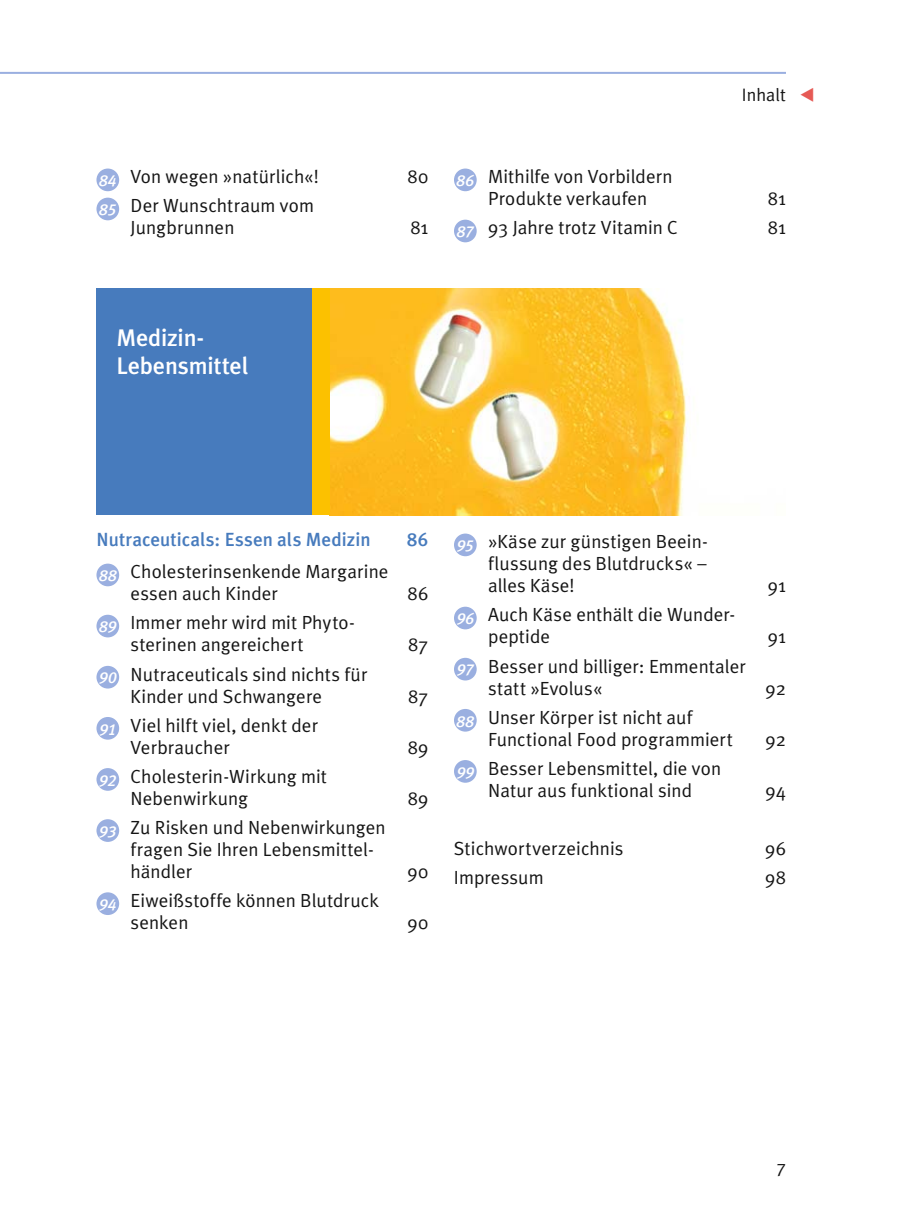
<style>
.page{position:relative;width:908px;height:1231px;background:#fff}
.page>*{position:absolute;margin:0;border:0;box-sizing:border-box;transform-origin:0 0}
.t1{font:500 24px/28px "Meta Plus";letter-spacing:-.005em;color:#fff}
.t2{font:19px/22px "Meta Plus Normal";letter-spacing:.005em;color:#151515}
.t3{font:500 19px "Meta Plus";color:#477bbd}
.t4{font:18px "Meta Plus Normal";letter-spacing:.01em;color:#151515}
</style>
<div class="page">
<hr style="left:0;top:72px;width:785px;height:2px;background:#9aafe0">
<div style="left:96px;top:168px;width:23px;height:23px;background:#9aafe0;border-radius:50%"></div>
<div style="left:96px;top:198px;width:23px;height:22px;background:#9aafe0;border-radius:50%"></div>
<div style="left:454px;top:168px;width:22px;height:23px;background:#9aafe0;border-radius:50%"></div>
<div style="left:454px;top:220px;width:22px;height:22px;background:#9aafe0;border-radius:50%"></div>
<img style="left:329px;top:288px;width:358px;height:227px">
<div style="left:96px;top:288px;width:216px;height:227px;background:#477bbd"></div>
<div style="left:312px;top:288px;width:17px;height:227px;background:#fcc100"></div>
<div style="left:96px;top:563px;width:23px;height:23px;background:#9aafe0;border-radius:50%"></div>
<div style="left:96px;top:614px;width:23px;height:23px;background:#9aafe0;border-radius:50%"></div>
<div style="left:96px;top:665px;width:23px;height:23px;background:#9aafe0;border-radius:50%"></div>
<div style="left:96px;top:717px;width:23px;height:22px;background:#9aafe0;border-radius:50%"></div>
<div style="left:96px;top:768px;width:23px;height:22px;background:#9aafe0;border-radius:50%"></div>
<div style="left:96px;top:819px;width:23px;height:22px;background:#9aafe0;border-radius:50%"></div>
<div style="left:96px;top:892px;width:23px;height:22px;background:#9aafe0;border-radius:50%"></div>
<div style="left:454px;top:533px;width:22px;height:23px;background:#9aafe0;border-radius:50%"></div>
<div style="left:454px;top:606px;width:22px;height:23px;background:#9aafe0;border-radius:50%"></div>
<div style="left:454px;top:657px;width:22px;height:23px;background:#9aafe0;border-radius:50%"></div>
<div style="left:454px;top:708px;width:22px;height:23px;background:#9aafe0;border-radius:50%"></div>
<div style="left:454px;top:760px;width:22px;height:22px;background:#9aafe0;border-radius:50%"></div>
<p class="t2" style="left:99px;top:167px;width:221px"><sub>84</sub> Von wegen »natürlich«!</p>
<p class="t2" style="left:407px;top:167px;width:22px">80</p>
<p class="t2" style="left:130px;top:196px;width:185px;text-indent:-31px"><sub>85</sub> Der Wunschtraum vom<br>Jungbrunnen</p>
<p class="t2" style="left:410px;top:218px;width:19px">81</p>
<p class="t2" style="left:456px;top:167px;width:217px;text-align:center"><sub>86</sub> Mithilfe von Vorbildern<br>Produkte verkaufen</p>
<p class="t4" style="left:741px;top:88px;width:46px">Inhalt</p>
<p class="t2" style="left:767px;top:189px;width:19px">81</p>
<p class="t2" style="left:456px;top:218px;width:222px"><sub>87</sub> 93 Jahre trotz Vitamin C</p>
<p class="t2" style="left:767px;top:218px;width:19px">81</p>
<p class="t1" style="left:116px;top:325px;width:133px">Medizin-<br>Lebensmittel</p>
<p class="t3" style="left:96px;top:532px;width:275px">Nutraceuticals: Essen als Medizin</p>
<p class="t3" style="left:406px;top:532px;width:23px">86</p>
<p class="t2" style="left:130px;top:562px;width:259px;text-indent:-31px"><sub>88</sub> Cholesterinsenkende Margarine essen auch Kinder</p>
<p class="t2" style="left:407px;top:584px;width:22px">86</p>
<p class="t2" style="left:130px;top:613px;width:226px;text-indent:-31px"><sub>89</sub> Immer mehr wird mit Phyto&shy;sterinen angereichert</p>
<p class="t2" style="left:130px;top:664px;width:238px;text-indent:-31px"><sub>90</sub> Nutraceuticals sind nichts für<br>Kinder und Schwangere</p>
<p class="t2" style="left:130px;top:715px;width:189px;text-indent:-31px"><sub>91</sub> Viel hilft viel, denkt der<br>Verbraucher</p>
<p class="t2" style="left:130px;top:766px;width:198px;text-indent:-31px"><sub>92</sub> Cholesterin-Wirkung mit<br>Nebenwirkung</p>
<p class="t2" style="left:130px;top:817px;width:256px;text-indent:-31px"><sub>93</sub> Zu Risken und Nebenwirkungen fragen Sie Ihren Lebensmittel&shy;händler</p>
<p class="t2" style="left:130px;top:890px;width:249px;text-indent:-31px"><sub>94</sub> Eiweißstoffe können Blutdruck senken</p>
<p class="t2" style="left:408px;top:635px;width:22px">87</p>
<p class="t2" style="left:408px;top:686px;width:22px">87</p>
<p class="t2" style="left:407px;top:737px;width:22px">89</p>
<p class="t2" style="left:407px;top:788px;width:22px">89</p>
<p class="t2" style="left:407px;top:861px;width:22px">90</p>
<p class="t2" style="left:407px;top:912px;width:22px">90</p>
<p class="t2" style="left:488px;top:532px;width:221px;text-align:justify;text-indent:-31px"><sub>95</sub> »Käse zur günstigen Beein&shy;flussung des Blutdrucks« – alles Käse!</p>
<p class="t2" style="left:488px;top:605px;width:248px;text-indent:-31px"><sub>96</sub> Auch Käse enthält die Wunder&shy;peptide</p>
<p class="t2" style="left:488px;top:656px;width:259px;text-indent:-31px"><sub>97</sub> Besser und billiger: Emmentaler statt »Evolus«</p>
<p class="t2" style="left:488px;top:707px;width:246px;text-indent:-31px"><sub>88</sub> Unser Körper ist nicht auf<br>Functional Food programmiert</p>
<p class="t2" style="left:456px;top:758px;width:266px;text-align:center"><sub>99</sub> Besser Lebensmittel, die von<br>Natur aus funktional sind</p>
<p class="t2" style="left:767px;top:576px;width:20px">91</p>
<p class="t2" style="left:767px;top:627px;width:20px">91</p>
<p class="t2" style="left:765px;top:678px;width:22px">92</p>
<p class="t2" style="left:765px;top:729px;width:22px">92</p>
<p class="t2" style="left:765px;top:780px;width:22px">94</p>
<p class="t2" style="left:454px;top:838px;width:171px">Stichwortverzeichnis</p>
<p class="t2" style="left:764px;top:838px;width:22px">96</p>
<p class="t2" style="left:454px;top:867px;width:91px">Impressum</p>
<p class="t2" style="left:764px;top:867px;width:22px">98</p>
<p class="t4" style="left:776px;top:1159px;width:11px">7</p>
</div>
